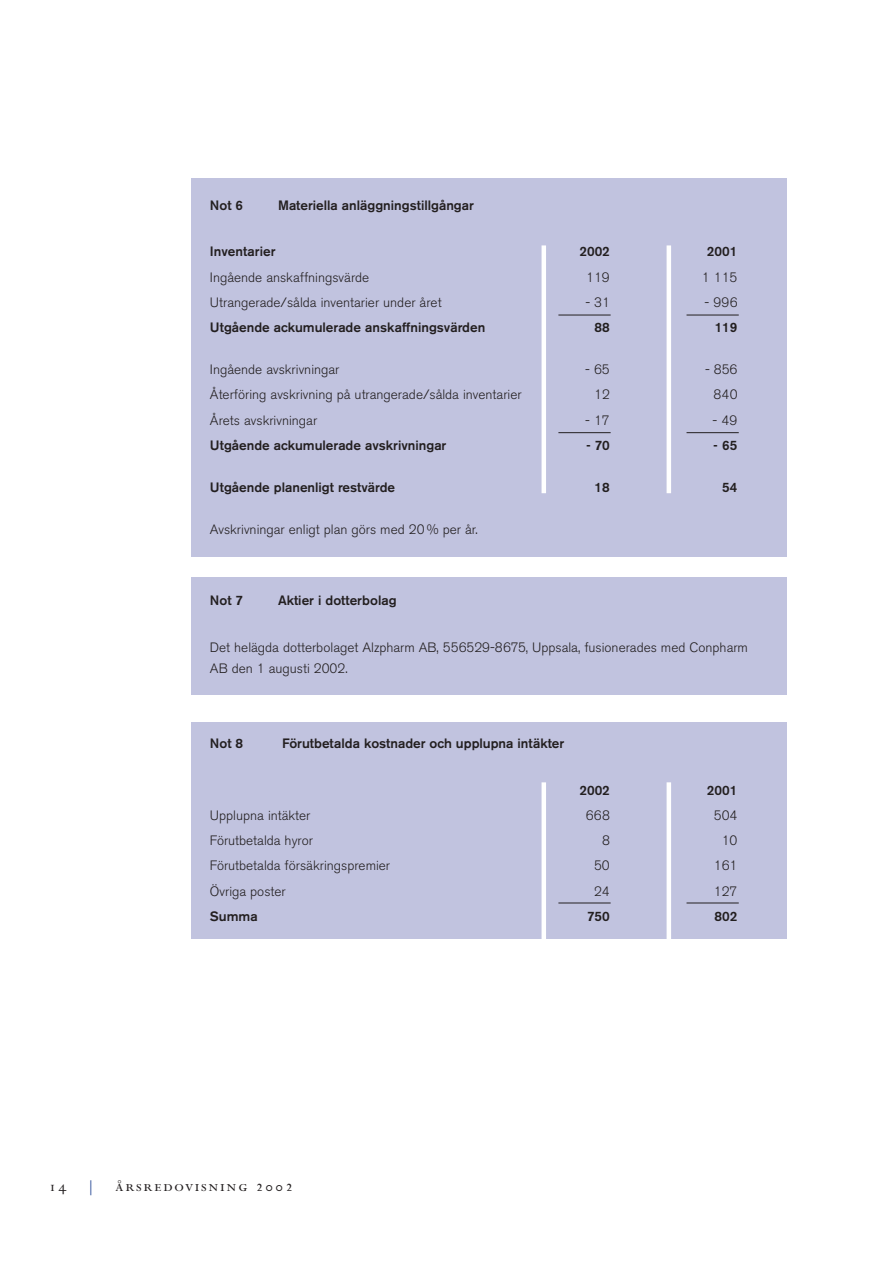
<style>
.page{position:relative;width:893px;height:1263px;background:#fff}
.page>*{position:absolute;margin:0;border:0;box-sizing:border-box;transform-origin:0 0}
.t1{font:18px "Perpetua SC";letter-spacing:.09em;color:#231f20}
.t2{font:300 13.5px/21px "Akzidenz Grotesk BE";color:#231f20}
.t3{font:500 13.5px "Akzidenz Grotesk BE";color:#231f20}
.s1{color:#183c8e}
</style>
<div class="page">
<div style="left:191px;top:179px;width:596px;height:378px;background:#c1c3df"></div>
<div style="left:191px;top:577px;width:596px;height:118px;background:#c1c3df"></div>
<div style="left:191px;top:723px;width:596px;height:216px;background:#c1c3df"></div>
<div style="left:666px;top:782px;width:5px;height:169px;background:#fff"></div>
<div style="left:541px;top:782px;width:5px;height:169px;background:#fff"></div>
<div style="left:666px;top:245px;width:5px;height:248px;background:#fff"></div>
<div style="left:541px;top:245px;width:5px;height:248px;background:#fff"></div>
<hr style="left:686px;top:315px;width:52px;height:1px;background:#231f20">
<hr style="left:558px;top:315px;width:52px;height:1px;background:#231f20">
<hr style="left:686px;top:432px;width:52px;height:1px;background:#231f20">
<hr style="left:558px;top:432px;width:52px;height:1px;background:#231f20">
<hr style="left:686px;top:903px;width:52px;height:1px;background:#231f20">
<hr style="left:558px;top:903px;width:52px;height:1px;background:#231f20">
<p class="t3" style="left:210px;top:201px;width:35px">Not 6</p>
<p class="t3" style="left:278px;top:201px;width:197px">Materiella anläggningstillgångar</p>
<p class="t3" style="left:210px;top:247px;width:67px">Inventarier</p>
<p class="t3" style="left:579px;top:247px;width:32px">2002</p>
<p class="t3" style="left:706px;top:247px;width:32px">2001</p>
<p class="t2" style="left:210px;top:268px;width:161px">Ingående anskaffningsvärde</p>
<p class="t2" style="left:586px;top:268px;width:25px">119</p>
<p class="t2" style="left:702px;top:268px;width:37px">1 115</p>
<p class="t2" style="left:210px;top:293px;width:233px">Utrangerade/sålda inventarier under året</p>
<p class="t2" style="left:585px;top:293px;width:26px">- 31</p>
<p class="t2" style="left:704px;top:293px;width:34px">- 996</p>
<p class="t3" style="left:210px;top:323px;width:277px">Utgående ackumulerade anskaffningsvärden</p>
<p class="t3" style="left:594px;top:323px;width:17px">88</p>
<p class="t3" style="left:714px;top:323px;width:24px">119</p>
<p class="t2" style="left:210px;top:361px;width:131px">Ingående avskrivningar</p>
<p class="t2" style="left:585px;top:361px;width:26px">- 65</p>
<p class="t2" style="left:705px;top:361px;width:34px">- 856</p>
<p class="t2" style="left:210px;top:386px;width:313px">Återföring avskrivning på utrangerade/sålda inventarier</p>
<p class="t2" style="left:594px;top:386px;width:17px">12</p>
<p class="t2" style="left:713px;top:386px;width:25px">840</p>
<p class="t2" style="left:210px;top:411px;width:109px">Årets avskrivningar</p>
<p class="t2" style="left:585px;top:411px;width:26px">- 17</p>
<p class="t2" style="left:712px;top:411px;width:26px">- 49</p>
<p class="t3" style="left:210px;top:440px;width:238px">Utgående ackumulerade avskrivningar</p>
<p class="t3" style="left:586px;top:440px;width:25px">- 70</p>
<p class="t3" style="left:713px;top:440px;width:26px">- 65</p>
<p class="t3" style="left:210px;top:482px;width:187px">Utgående planenligt restvärde</p>
<p class="t3" style="left:594px;top:482px;width:17px">18</p>
<p class="t3" style="left:722px;top:482px;width:17px">54</p>
<p class="t2" style="left:210px;top:520px;width:269px">Avskrivningar enligt plan görs med 20 % per år.</p>
<p class="t3" style="left:210px;top:596px;width:35px">Not 7</p>
<p class="t3" style="left:278px;top:596px;width:120px">Aktier i dotterbolag</p>
<p class="t2" style="left:210px;top:638px;width:539px">Det helägda dotterbolaget Alzpharm AB, 556529-8675, Uppsala, fusionerades med Conpharm<br>AB den 1 augusti 2002.</p>
<p class="t3" style="left:210px;top:739px;width:35px">Not 8</p>
<p class="t3" style="left:282px;top:739px;width:284px">Förutbetalda kostnader och upplupna intäkter</p>
<p class="t3" style="left:579px;top:785px;width:32px">2002</p>
<p class="t3" style="left:706px;top:785px;width:32px">2001</p>
<p class="t2" style="left:210px;top:806px;width:102px">Upplupna intäkter</p>
<p class="t2" style="left:585px;top:806px;width:26px">668</p>
<p class="t2" style="left:713px;top:806px;width:25px">504</p>
<p class="t2" style="left:210px;top:832px;width:105px">Förutbetalda hyror</p>
<p class="t2" style="left:602px;top:832px;width:9px">8</p>
<p class="t2" style="left:721px;top:832px;width:17px">10</p>
<p class="t2" style="left:210px;top:857px;width:182px">Förutbetalda försäkringspremier</p>
<p class="t2" style="left:594px;top:857px;width:17px">50</p>
<p class="t2" style="left:713px;top:857px;width:25px">161</p>
<p class="t2" style="left:210px;top:882px;width:77px">Övriga poster</p>
<p class="t2" style="left:594px;top:882px;width:17px">24</p>
<p class="t2" style="left:713px;top:882px;width:25px">127</p>
<p class="t3" style="left:210px;top:911px;width:49px">Summa</p>
<p class="t3" style="left:587px;top:911px;width:24px">750</p>
<p class="t3" style="left:714px;top:911px;width:25px">802</p>
<h1 class="t1" style="left:48px;top:1179px;width:246px">14 <span class="s1">|</span> årsredovisning 2002</h1>
</div>
